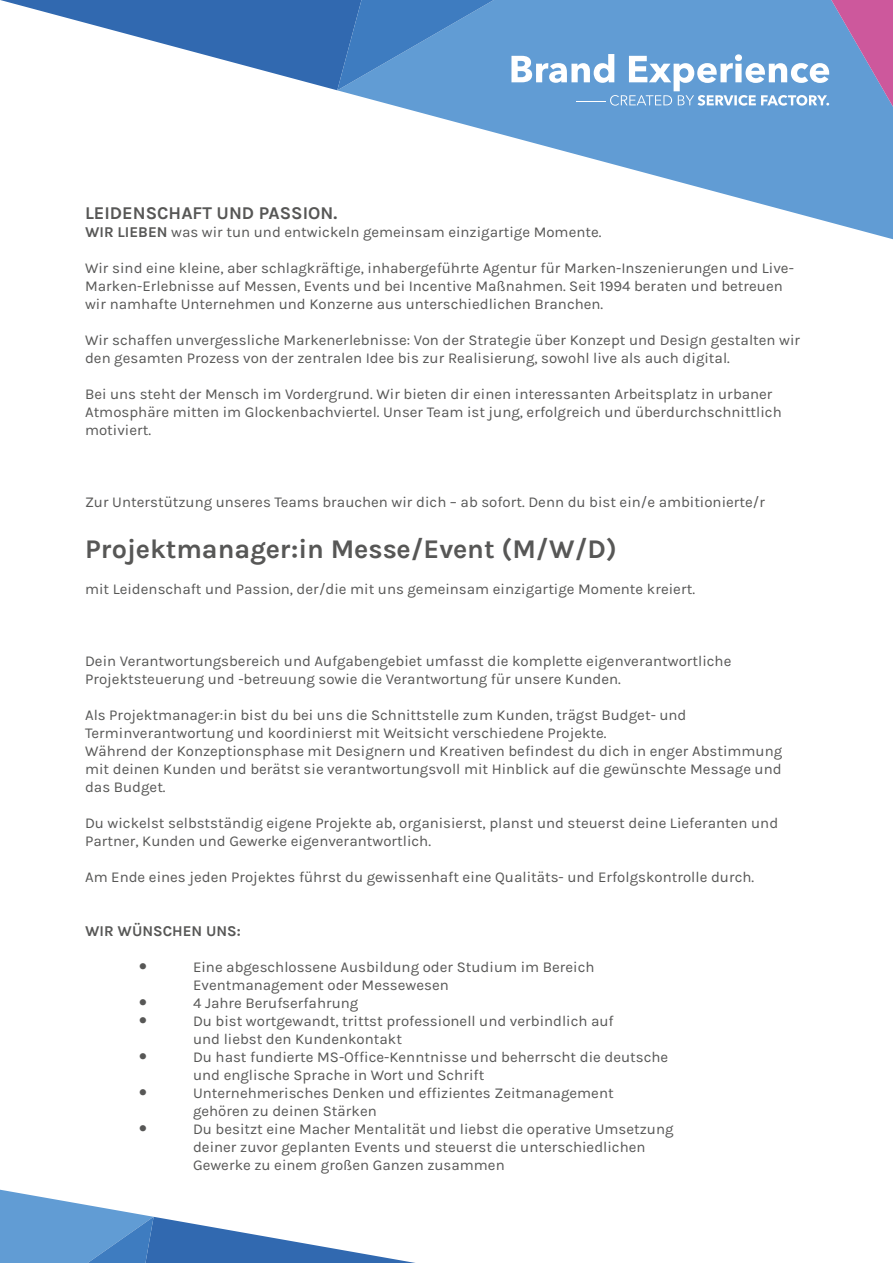
<style>
.page{position:relative;width:893px;height:1263px;background:#fff}
.page>*{position:absolute;margin:0;border:0;box-sizing:border-box;transform-origin:0 0}
.t1{font:700 27px "Karmilla";color:#575756}
.t2{font:700 18px "Karmilla";color:#575756}
.t3{font:15px/18px "Karmilla";color:#575756}
.t4{font:700 15px "Karmilla";color:#575756}
.t5{font:700 15px "Vodafone Rg";color:#575756}
.s1{font-weight:700}
</style>
<div class="page">
<svg style="left:337px;top:0;width:556px;height:239px"></svg>
<svg style="left:0;top:0;width:494px;height:90px"></svg>
<svg style="left:0;top:1190px;width:415px;height:73px"></svg>
<svg style="left:511px;top:0;width:382px;height:107px;background:#7ca2d4"></svg>
<hr style="left:576px;top:101px;width:30px;height:1px;background:#fff">
<p class="t2" style="left:85px;top:202px;width:254px">LEIDENSCHAFT UND PASSION.</p>
<p class="t3" style="left:85px;top:223px;width:518px"><span class="s1">WIR LIEBEN</span> was wir tun und entwickeln gemeinsam einzigartige Momente.</p>
<p class="t3" style="left:85px;top:259px;width:710px">Wir sind eine kleine, aber schlagkräftige, inhabergeführte Agentur für Marken-Inszenierungen und Live-<br>Marken-Erlebnisse auf Messen, Events und bei Incentive Maßnahmen. Seit 1994 beraten und betreuen wir namhafte Unternehmen und Konzerne aus unterschiedlichen Branchen.</p>
<p class="t3" style="left:85px;top:331px;width:717px">Wir schaffen unvergessliche Markenerlebnisse: Von der Strategie über Konzept und Design gestalten wir den gesamten Prozess von der zentralen Idee bis zur Realisierung, sowohl live als auch digital.</p>
<p class="t3" style="left:85px;top:385px;width:698px">Bei uns steht der Mensch im Vordergrund. Wir bieten dir einen interessanten Arbeitsplatz in urbaner<br>Atmosphäre mitten im Glockenbachviertel. Unser Team ist jung, erfolgreich und überdurchschnittlich motiviert.</p>
<p class="t3" style="left:85px;top:493px;width:682px">Zur Unterstützung unseres Teams brauchen wir dich – ab sofort. Denn du bist ein/e ambitionierte/r</p>
<h1 class="t1" style="left:85px;top:531px;width:533px">Projektmanager:in Messe/Event (M/W/D)</h1>
<p class="t3" style="left:85px;top:580px;width:611px">mit Leidenschaft und Passion, der/die mit uns gemeinsam einzigartige Momente kreiert.</p>
<p class="t3" style="left:85px;top:652px;width:648px">Dein Verantwortungsbereich und Aufgabengebiet umfasst die komplette eigenverantwortliche<br>Projektsteuerung und -betreuung sowie die Verantwortung für unsere Kunden.</p>
<p class="t3" style="left:85px;top:706px;width:699px">Als Projektmanager:in bist du bei uns die Schnittstelle zum Kunden, trägst Budget- und Terminverantwortung und koordinierst mit Weitsicht verschiedene Projekte.<br>Während der Konzeptionsphase mit Designern und Kreativen befindest du dich in enger Abstimmung mit deinen Kunden und berätst sie verantwortungsvoll mit Hinblick auf die gewünschte Message und das Budget.</p>
<p class="t3" style="left:85px;top:814px;width:695px">Du wickelst selbstständig eigene Projekte ab, organisierst, planst und steuerst deine Lieferanten und<br>Partner, Kunden und Gewerke eigenverantwortlich.</p>
<p class="t3" style="left:85px;top:868px;width:671px">Am Ende eines jeden Projektes führst du gewissenhaft eine Qualitäts- und Erfolgskontrolle durch.</p>
<p class="t4" style="left:85px;top:921px;width:157px">WIR WÜNSCHEN UNS:</p>
<p class="t5" style="left:139px;top:958px;width:9px">•</p>
<p class="t3" style="left:193px;top:958px;width:403px">Eine abgeschlossene Ausbildung oder Studium im Bereich<br>Eventmanagement oder Messewesen</p>
<p class="t5" style="left:139px;top:994px;width:9px">•</p>
<p class="t3" style="left:193px;top:994px;width:167px">4 Jahre Berufserfahrung</p>
<p class="t5" style="left:139px;top:1012px;width:9px">•</p>
<p class="t3" style="left:193px;top:1012px;width:422px">Du bist wortgewandt, trittst professionell und verbindlich auf und liebst den Kundenkontakt</p>
<p class="t5" style="left:139px;top:1048px;width:9px">•</p>
<p class="t3" style="left:193px;top:1048px;width:477px">Du hast fundierte MS-Office-Kenntnisse und beherrscht die deutsche und englische Sprache in Wort und Schrift</p>
<p class="t5" style="left:139px;top:1084px;width:9px">•</p>
<p class="t3" style="left:193px;top:1084px;width:422px">Unternehmerisches Denken und effizientes Zeitmanagement gehören zu deinen Stärken</p>
<p class="t5" style="left:139px;top:1120px;width:9px">•</p>
<p class="t3" style="left:193px;top:1120px;width:482px">Du besitzt eine Macher Mentalität und liebst die operative Umsetzung deiner zuvor geplanten Events und steuerst die unterschiedlichen<br>Gewerke zu einem großen Ganzen zusammen</p>
</div>
